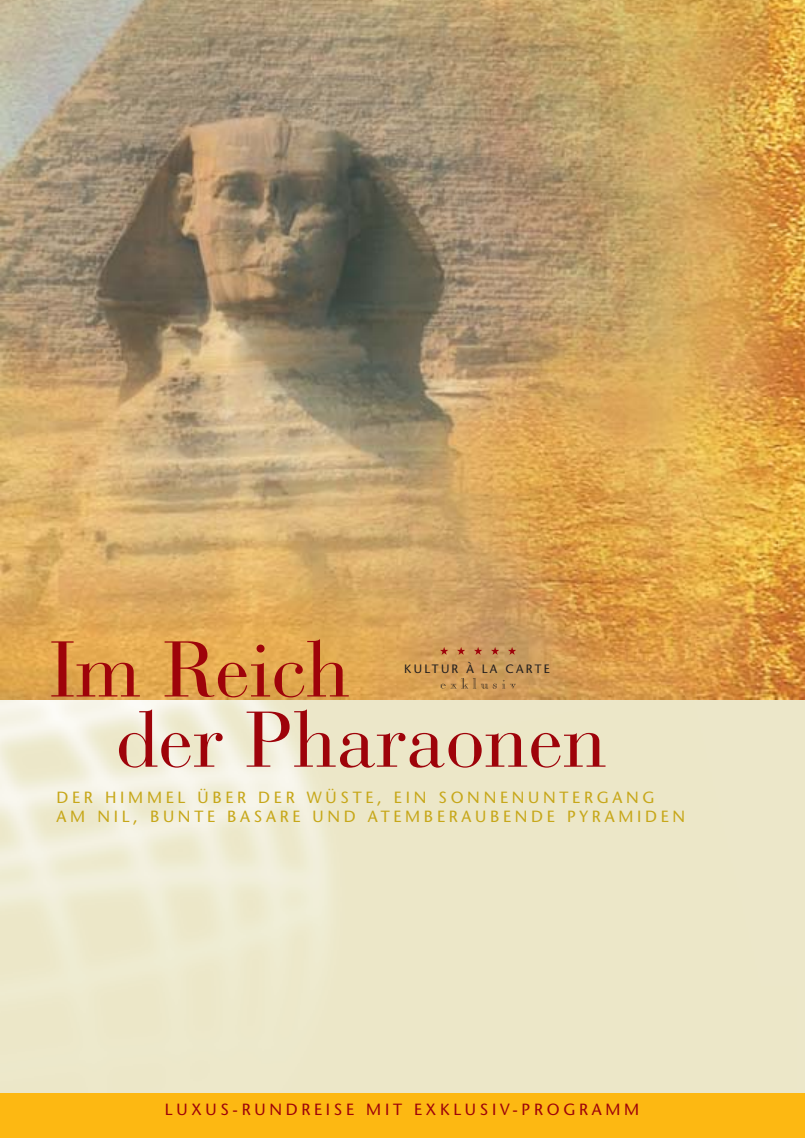
<style>
.page{position:relative;width:805px;height:1138px;background:#fff}
.page>*{position:absolute;margin:0;border:0;box-sizing:border-box;transform-origin:0 0}
.t1{font:78.3px/70.2px "Bauer Bodoni";color:#9e030a}
.t2{font:16.2px/18.9px "Stone Sans";letter-spacing:.23em;color:#c7a719}
.t3{font:16.2px "Stone Sans";letter-spacing:.23em;color:#9e030a}
.t4{font:12.15px "Stone Sans";letter-spacing:.185em;color:#231f1f}
</style>
<div class="page">
<img style="left:0;top:699px;width:805px;height:394px">
<img style="left:0;top:0;width:805px;height:699px">
<div style="left:0;top:1093px;width:805px;height:45px;background:#fdb812"></div>
<svg style="left:440px;top:647px;width:8px;height:8px"></svg>
<svg style="left:457px;top:647px;width:8px;height:8px"></svg>
<svg style="left:474px;top:647px;width:8px;height:8px"></svg>
<svg style="left:491px;top:647px;width:8px;height:8px"></svg>
<svg style="left:508px;top:647px;width:8px;height:8px"></svg>
<svg style="left:440px;top:678px;width:76px;height:11px"></svg>
<h1 class="t1" style="left:115px;top:643px;width:493px;text-indent:-65px">Im Reich<br>der Pharaonen</h1>
<p class="t2" style="left:57px;top:789px;width:630px">DER HIMMEL ÜBER DER WÜSTE, EIN SONNENUNTERGANG<br>AM NIL, BUNTE BASARE UND ATEMBERAUBENDE PYRAMIDEN</p>
<p class="t4" style="left:404px;top:664px;width:147px">KULTUR À LA CARTE</p>
<p class="t3" style="left:165px;top:1103px;width:476px">LUXUS-RUNDREISE MIT EXKLUSIV-PROGRAMM</p>
</div>
